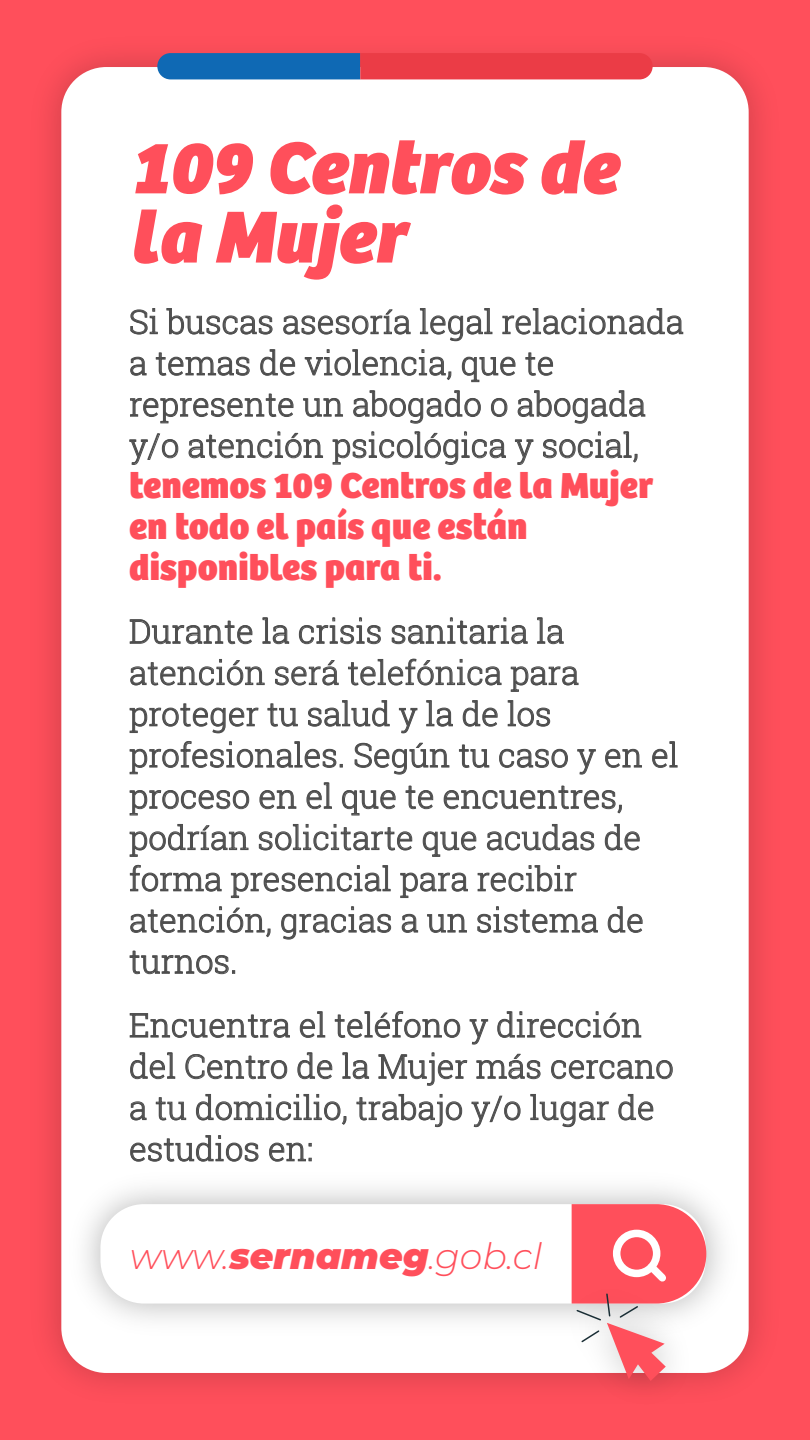
<style>
.page{position:relative;width:810px;height:1440px;background:#ff4f5b}
.page>*{position:absolute;margin:0;border:0;box-sizing:border-box;transform-origin:0 0}
.t1{font:italic 800 76.28px/69.2px "Bree";color:#ff4f5b}
.t2{font:800 37.5px/40.7px "Bree";color:#ff4f5b}
.t3{font:italic 300 36.3px "Montserrat";letter-spacing:-.005em;color:#ff4f5b}
.t4{font:300 33px/41.2px "Roboto Slab";color:#4d4d4d}
.s1{font-weight:900}
</style>
<div class="page">
<img style="left:48px;top:54px;width:714px;height:1332px">
<div style="left:61px;top:67px;width:688px;height:1306px;background:#fff;border-radius:45px"></div>
<svg style="left:157px;top:53px;width:496px;height:26px;background:#924f73"></svg>
<svg style="left:131px;top:308px;width:27px;height:26px"></svg>
<svg style="left:167px;top:308px;width:105px;height:26px"></svg>
<svg style="left:284px;top:310px;width:126px;height:24px"></svg>
<svg style="left:420px;top:308px;width:72px;height:33px"></svg>
<svg style="left:503px;top:308px;width:180px;height:26px"></svg>
<svg style="left:131px;top:357px;width:15px;height:18px"></svg>
<svg style="left:156px;top:353px;width:93px;height:22px"></svg>
<svg style="left:261px;top:350px;width:34px;height:25px"></svg>
<svg style="left:305px;top:350px;width:146px;height:30px"></svg>
<svg style="left:462px;top:357px;width:53px;height:25px"></svg>
<svg style="left:526px;top:353px;width:27px;height:22px"></svg>
<svg style="left:130px;top:394px;width:163px;height:29px"></svg>
<svg style="left:303px;top:398px;width:40px;height:19px"></svg>
<svg style="left:354px;top:391px;width:127px;height:32px"></svg>
<svg style="left:491px;top:398px;width:16px;height:19px"></svg>
<svg style="left:518px;top:391px;width:127px;height:32px"></svg>
<svg style="left:130px;top:434px;width:48px;height:31px"></svg>
<svg style="left:189px;top:432px;width:134px;height:26px"></svg>
<svg style="left:333px;top:432px;width:173px;height:33px"></svg>
<svg style="left:515px;top:440px;width:18px;height:25px"></svg>
<svg style="left:543px;top:432px;width:94px;height:30px"></svg>
<svg style="left:130px;top:620px;width:122px;height:24px"></svg>
<svg style="left:263px;top:618px;width:26px;height:26px"></svg>
<svg style="left:299px;top:618px;width:82px;height:26px"></svg>
<svg style="left:392px;top:618px;width:135px;height:26px"></svg>
<svg style="left:537px;top:618px;width:26px;height:26px"></svg>
<svg style="left:131px;top:659px;width:133px;height:26px"></svg>
<svg style="left:275px;top:660px;width:63px;height:25px"></svg>
<svg style="left:348px;top:659px;width:153px;height:26px"></svg>
<svg style="left:511px;top:667px;width:67px;height:24px"></svg>
<svg style="left:130px;top:704px;width:128px;height:29px"></svg>
<svg style="left:268px;top:704px;width:30px;height:22px"></svg>
<svg style="left:308px;top:701px;width:81px;height:25px"></svg>
<svg style="left:399px;top:708px;width:18px;height:25px"></svg>
<svg style="left:427px;top:701px;width:26px;height:25px"></svg>
<svg style="left:463px;top:701px;width:34px;height:25px"></svg>
<svg style="left:508px;top:701px;width:42px;height:25px"></svg>
<svg style="left:130px;top:741px;width:212px;height:33px"></svg>
<svg style="left:355px;top:743px;width:94px;height:31px"></svg>
<svg style="left:459px;top:745px;width:30px;height:23px"></svg>
<svg style="left:499px;top:749px;width:69px;height:19px"></svg>
<svg style="left:578px;top:749px;width:18px;height:25px"></svg>
<svg style="left:605px;top:749px;width:37px;height:19px"></svg>
<svg style="left:652px;top:742px;width:25px;height:26px"></svg>
<svg style="left:130px;top:790px;width:119px;height:25px"></svg>
<svg style="left:260px;top:790px;width:36px;height:19px"></svg>
<svg style="left:307px;top:783px;width:25px;height:26px"></svg>
<svg style="left:342px;top:790px;width:53px;height:25px"></svg>
<svg style="left:406px;top:786px;width:27px;height:23px"></svg>
<svg style="left:444px;top:786px;width:178px;height:27px"></svg>
<svg style="left:130px;top:824px;width:118px;height:32px"></svg>
<svg style="left:259px;top:824px;width:153px;height:26px"></svg>
<svg style="left:423px;top:832px;width:53px;height:24px"></svg>
<svg style="left:487px;top:824px;width:107px;height:26px"></svg>
<svg style="left:605px;top:824px;width:34px;height:26px"></svg>
<svg style="left:130px;top:865px;width:91px;height:26px"></svg>
<svg style="left:231px;top:866px;width:159px;height:32px"></svg>
<svg style="left:401px;top:873px;width:67px;height:25px"></svg>
<svg style="left:478px;top:866px;width:98px;height:25px"></svg>
<svg style="left:131px;top:907px;width:139px;height:30px"></svg>
<svg style="left:281px;top:907px;width:110px;height:32px"></svg>
<svg style="left:402px;top:914px;width:16px;height:19px"></svg>
<svg style="left:427px;top:914px;width:40px;height:19px"></svg>
<svg style="left:478px;top:907px;width:120px;height:26px"></svg>
<svg style="left:608px;top:907px;width:34px;height:26px"></svg>
<svg style="left:130px;top:951px;width:105px;height:23px"></svg>
<svg style="left:130px;top:1013px;width:160px;height:25px"></svg>
<svg style="left:300px;top:1012px;width:25px;height:26px"></svg>
<svg style="left:335px;top:1011px;width:125px;height:27px"></svg>
<svg style="left:470px;top:1019px;width:18px;height:25px"></svg>
<svg style="left:498px;top:1012px;width:143px;height:26px"></svg>
<svg style="left:130px;top:1053px;width:45px;height:26px"></svg>
<svg style="left:186px;top:1054px;width:101px;height:25px"></svg>
<svg style="left:298px;top:1053px;width:34px;height:26px"></svg>
<svg style="left:343px;top:1053px;width:26px;height:26px"></svg>
<svg style="left:379px;top:1053px;width:88px;height:33px"></svg>
<svg style="left:477px;top:1054px;width:63px;height:25px"></svg>
<svg style="left:551px;top:1060px;width:121px;height:19px"></svg>
<svg style="left:131px;top:1102px;width:15px;height:18px"></svg>
<svg style="left:156px;top:1098px;width:30px;height:22px"></svg>
<svg style="left:196px;top:1094px;width:150px;height:30px"></svg>
<svg style="left:357px;top:1094px;width:105px;height:33px"></svg>
<svg style="left:472px;top:1096px;width:48px;height:31px"></svg>
<svg style="left:531px;top:1094px;width:78px;height:33px"></svg>
<svg style="left:619px;top:1094px;width:34px;height:26px"></svg>
<svg style="left:131px;top:1136px;width:127px;height:23px"></svg>
<svg style="left:269px;top:1143px;width:42px;height:16px"></svg>
<img style="left:55px;top:1159px;width:697px;height:190px">
<div style="left:100px;top:1204px;width:606px;height:100px;background:#fff;border-radius:43px"></div>
<img style="left:531px;top:1248px;width:180px;height:144px">
<svg style="left:572px;top:1204px;width:134px;height:177px"></svg>
<h1 class="t1" style="left:129px;top:134px;width:489px">109 Centros de la Mujer</h1>
<p class="t4" style="left:129px;top:300px;width:556px">Si buscas asesoría legal relacionada a temas de violencia, que te represente un abogado o abogada y/o atención psicológica y social,</p>
<p class="t2" style="left:129px;top:466px;width:526px">tenemos 109 Centros de la Mujer en todo el país que están disponibles para ti.</p>
<p class="t4" style="left:129px;top:610px;width:551px">Durante la crisis sanitaria la atención será telefónica para proteger tu salud y la de los profesionales. Según tu caso y en el proceso en el que te encuentres, podrían solicitarte que acudas de forma presencial para recibir atención, gracias a un sistema de turnos.</p>
<p class="t4" style="left:129px;top:1004px;width:546px">Encuentra el teléfono y dirección del Centro de la Mujer más cercano a tu domicilio, trabajo y/o lugar de estudios en:</p>
<p class="t3" style="left:130px;top:1232px;width:414px">www.<span class="s1">sernameg</span>.gob.cl</p>
</div>
